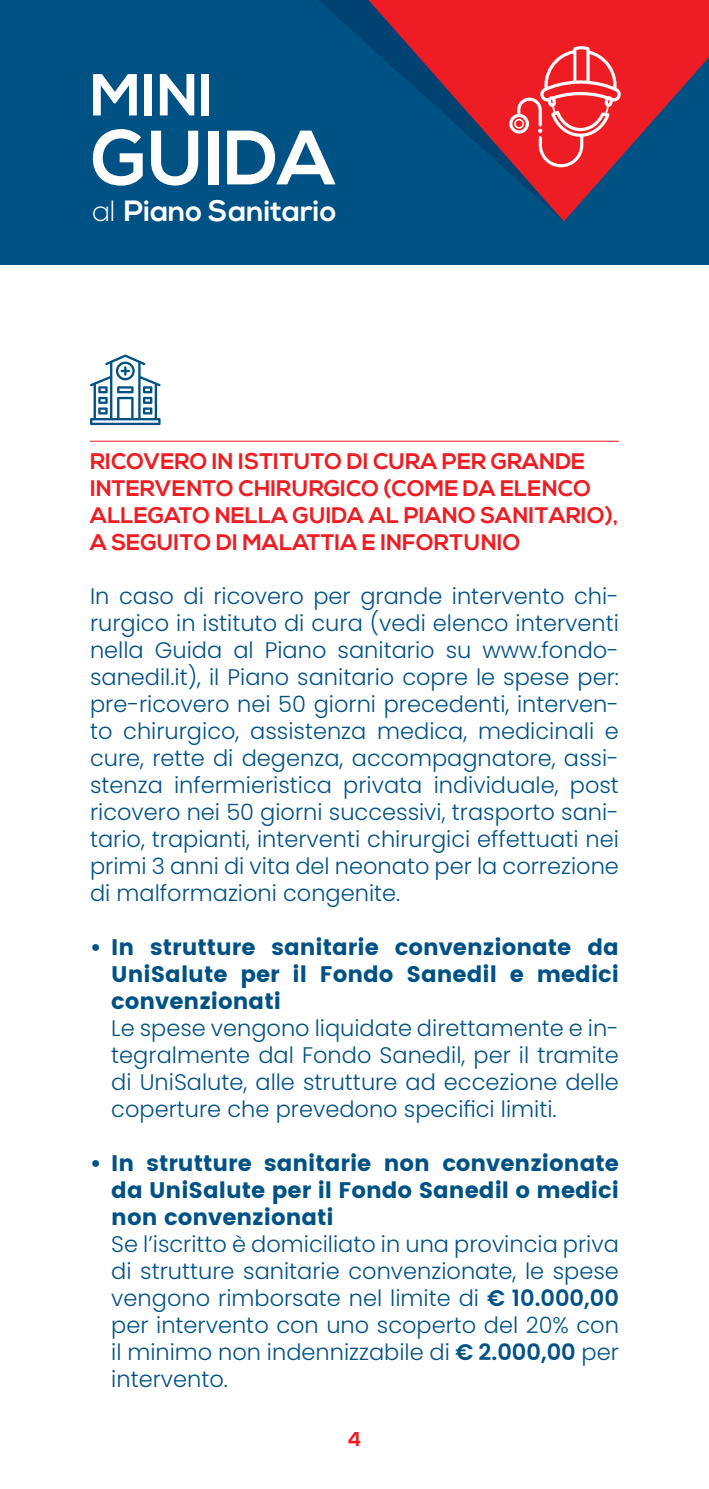
<style>
.page{position:relative;width:709px;height:1489px;background:#fff}
.page>*{position:absolute;margin:0;border:0;box-sizing:border-box;transform-origin:0 0}
.t1{font:700 76.75px "Nexa";color:#fff}
.t2{font:700 59px "Nexa";color:#fff}
.t3{font:700 29.25px "Nexa";color:#fff}
.Punto_elenco{font:300 22.5px/27px "Poppins";color:#005285;text-align:justify}
.Punto_elenco_BOLD{font:22.5px/27px "Poppins";color:#005285;text-align:justify}
.t4{font:700 22.5px/27px "Nexa";color:#ee1d23}
.t5{font:700 20px "Nexa";color:#ee1d23}
.s1{font-weight:300}
.s2{font-weight:600}
</style>
<div class="page">
<div style="left:0;top:0;width:709px;height:264px;background:#005285"></div>
<svg style="left:318px;top:0;width:50px;height:45px;fill:#004878"></svg>
<svg style="left:368px;top:0;width:341px;height:221px"></svg>
<svg style="left:511px;top:115px;width:16px;height:17px"></svg>
<div style="left:509px;top:114px;width:20px;height:20px;border:3px solid #fff;border-radius:50%"></div>
<div style="left:514px;top:119px;width:10px;height:10px;border:2px solid #fff;border-radius:50%"></div>
<svg style="left:515px;top:44px;width:107px;height:125px;background:#ef4247"></svg>
<div style="left:604px;top:96px;width:9px;height:11px;border:3px solid #fff;border-radius:2px"></div>
<hr style="left:90px;top:441px;width:529px;height:1px;background:#ee1d23">
<svg style="left:90px;top:354px;width:71px;height:71px"></svg>
<p class="t2" style="left:90px;top:61px;width:125px">MINI</p>
<p class="t1" style="left:91px;top:114px;width:246px">GUIDA</p>
<p class="t3" style="left:92px;top:194px;width:246px"><span class="s1">al</span> Piano Sanitario</p>
<p class="t4" style="left:90px;top:448px;width:530px">RICOVERO IN ISTITUTO DI CURA PER GRANDE INTERVENTO CHIRURGICO (COME DA ELENCO ALLEGATO NELLA GUIDA AL PIANO SANITARIO), A SEGUITO DI MALATTIA E INFORTUNIO</p>
<p class="Punto_elenco" style="left:90px;top:582px;width:530px">In caso di ricovero per grande intervento chi&shy;rurgico in istituto di cura (vedi elenco interventi nella Guida al Piano sanitario su www.fondo&shy;sanedil.it), il Piano sanitario copre le spese per: pre-ricovero nei 50 giorni precedenti, interven&shy;to chirurgico, assistenza medica, medicinali e cure, rette di degenza, accompagnatore, assi&shy;stenza infermieristica privata individuale, post ricovero nei 50 giorni successivi, trasporto sani&shy;tario, trapianti, interventi chirurgici effettuati nei primi 3 anni di vita del neonato per la correzione di malformazioni congenite.</p>
<p class="Punto_elenco_BOLD" style="left:111px;top:933px;width:509px;text-indent:-21px">• In strutture sanitarie convenzionate da UniSalute per il Fondo Sanedil e medici convenzionati</p>
<p class="Punto_elenco" style="left:111px;top:1014px;width:509px">Le spese vengono liquidate direttamente e in&shy;tegralmente dal Fondo Sanedil, per il tramite di UniSalute, alle strutture ad eccezione delle coperture che prevedono specifici limiti.</p>
<p class="Punto_elenco_BOLD" style="left:111px;top:1149px;width:509px;text-indent:-21px">• In strutture sanitarie non convenzionate da UniSalute per il Fondo Sanedil o medici non convenzionati</p>
<p class="Punto_elenco" style="left:111px;top:1230px;width:509px">Se l’iscritto è domiciliato in una provincia priva di strutture sanitarie convenzionate, le spese vengono rimborsate nel limite di <span class="s2">€ 10.000,00 </span>per intervento con uno scoperto del 20% con il minimo non indennizzabile di <span class="s2">€ 2.000,00</span> per intervento.</p>
<p class="t5" style="left:348px;top:1427px;width:15px">4</p>
</div>
